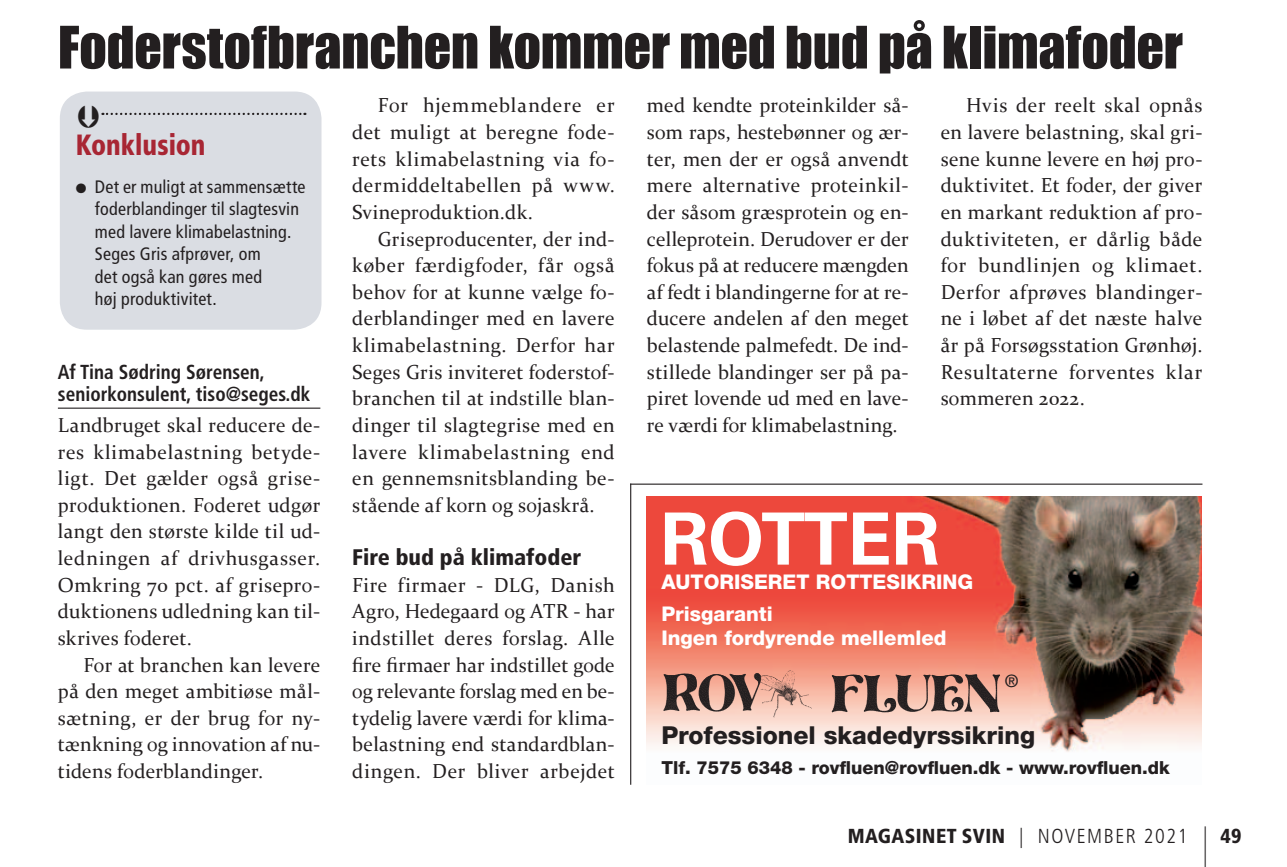
<style>
.page{position:relative;width:1287px;height:867px;background:#fff}
.page>*{position:absolute;margin:0;border:0;box-sizing:border-box;transform-origin:0 0}
.t1{font:700 72px "Univers LT Std";letter-spacing:-.01em;color:#fff}
.t2{font:300 condensed 60.75px "Frutiger LT Std";color:#231f20;scale:.33 1}
.t3{font:54px "Impact";letter-spacing:-.005em;color:#231f20}
.t4{font:900 condensed 29.25px "Frutiger LT Std";color:#a82634;scale:.9 1}
.t5{font:800 24.75px "Helvetica Neue LT Std";color:#231f20}
.t6{font:900 condensed 22.5px "Frutiger LT Std";color:#231f20}
.t7{font:20.25px/26.6px "Constantia";letter-spacing:.015em;color:#231f20;text-align:justify}
.t8{font:800 20.25px/31.5px "Helvetica Neue LT Std";color:#fff}
.t9{font:700 condensed 20.25px/22.5px "Frutiger LT Std";color:#231f20;scale:.95 1}
.t10{font:900 condensed 20.25px "Frutiger LT Std";letter-spacing:.025em;color:#231f20}
.t11{font:condensed 18px/22.5px "Frutiger LT Std";letter-spacing:.015em;color:#231f20}
.t12{font:800 18px "Helvetica Neue LT Std";color:#231f20}
.t13{font:500 17.1px "Helvetica Neue LT Std";color:#231f20}
.s1{font-weight:300}
</style>
<div class="page">
<hr style="left:58px;top:407px;width:262px;height:1px;background:#231f20">
<div style="left:60px;top:91px;width:261px;height:238px;background:#dadde3;border-radius:27px"></div>
<img style="left:646px;top:496px;width:555px;height:256px">
<img style="left:658px;top:667px;width:346px;height:53px">
<hr style="left:630px;top:483px;width:571px;height:1px;background:#231f20">
<hr style="left:630px;top:484px;width:1px;height:299px;background:#231f20">
<svg style="left:101px;top:112px;width:204px;height:3px"></svg>
<h3 class="t3" style="left:58px;top:5px;width:1126px">Foderstofbranchen kommer med bud på klimafoder</h3>
<h3 class="t4" style="left:76px;top:128px;width:146px">Konklusion</h3>
<p class="t11" style="left:95px;top:175px;width:212px;text-indent:-19px">● Det er muligt at sammensætte foderblandinger til slagtesvin med lavere klimabelastning.<br>Seges Gris afprøver, om<br>det også kan gøres med<br>høj produktivitet.</p>
<p class="t9" style="left:58px;top:360px;width:267px">Af Tina Sødring Sørensen, seniorkonsulent, tiso@seges.dk</p>
<p class="t7" style="left:58px;top:410px;width:264px">Landbruget skal reducere de&shy;res klimabelastning betyde&shy;ligt. Det gælder også grise&shy;produktionen. Foderet udgør langt den største kilde til ud&shy;ledningen af drivhusgasser.<br>Omkring 70 pct. af grisepro&shy;duktionens udledning kan til&shy;skrives foderet.</p>
<p class="t7" style="left:58px;top:650px;width:264px;text-indent:26px">For at branchen kan levere på den meget ambitiøse mål&shy;sætning, er der brug for ny&shy;tænkning og innovation af nu&shy;tidens foderblandinger.</p>
<p class="t7" style="left:352px;top:91px;width:264px;text-indent:26px">For hjemmeblandere er det muligt at beregne fode&shy;rets klimabelastning via fo&shy;dermiddeltabellen på www.<br>Svineproduktion.dk.</p>
<p class="t7" style="left:352px;top:224px;width:264px;text-indent:26px">Griseproducenter, der ind&shy;køber færdigfoder, får også behov for at kunne vælge fo&shy;derblandinger med en lavere klimabelastning. Derfor har Seges Gris inviteret foderstof&shy;branchen til at indstille blan&shy;dinger til slagtegrise med en lavere klimabelastning end en gennemsnitsblanding be&shy;stående af korn og sojaskrå.</p>
<p class="t6" style="left:352px;top:543px;width:230px">Fire bud på klimafoder</p>
<p class="t7" style="left:352px;top:570px;width:264px">Fire firmaer - DLG, Danish Agro, Hedegaard og ATR - har indstillet deres forslag. Alle fire firmaer har indstillet gode og relevante forslag med en be&shy;tydelig lavere værdi for klima&shy;belastning end standardblan&shy;dingen. Der bliver arbejdet</p>
<p class="t7" style="left:647px;top:91px;width:263px">med kendte proteinkilder så&shy;som raps, hestebønner og ær&shy;ter, men der er også anvendt mere alternative proteinkil&shy;der såsom græsprotein og en&shy;celleprotein. Derudover er der fokus på at reducere mængden af fedt i blandingerne for at re&shy;ducere andelen af den meget belastende palmefedt. De ind&shy;stillede blandinger ser på pa&shy;piret lovende ud med en lave&shy;re værdi for klimabelastning.</p>
<p class="t7" style="left:940px;top:91px;width:263px;text-indent:26px">Hvis der reelt skal opnås en lavere belastning, skal gri&shy;sene kunne levere en høj pro&shy;duktivitet. Et foder, der giver en markant reduktion af pro&shy;duktiviteten, er dårlig både for bundlinjen og klimaet.<br>Derfor afprøves blandinger&shy;ne i løbet af det næste halve år på Forsøgsstation Grønhøj.<br>Resultaterne forventes klar sommeren 2022.</p>
<h1 class="t1" style="left:660px;top:497px;width:280px">ROTTER</h1>
<p class="t8" style="left:661px;top:566px;width:313px">AUTORISERET ROTTESIKRING<br>Prisgaranti</p>
<p class="t8" style="left:661px;top:622px;width:287px">Ingen fordyrende mellemled</p>
<p class="t13" style="left:1004px;top:671px;width:15px">®</p>
<p class="t5" style="left:661px;top:720px;width:375px">Professionel skadedyrssikring</p>
<p class="t12" style="left:661px;top:756px;width:510px">Tlf. 7575 6348 - rovfluen@rovfluen.dk - www.rovfluen.dk</p>
<p class="t10" style="left:847px;top:823px;width:341px">MAGASINET SVIN <span class="s1">| NOVEMBER 2021</span></p>
<h2 class="t2" style="left:1202px;top:816px;width:15px">|</h2>
<p class="t10" style="left:1220px;top:823px;width:22px">49</p>
</div>
